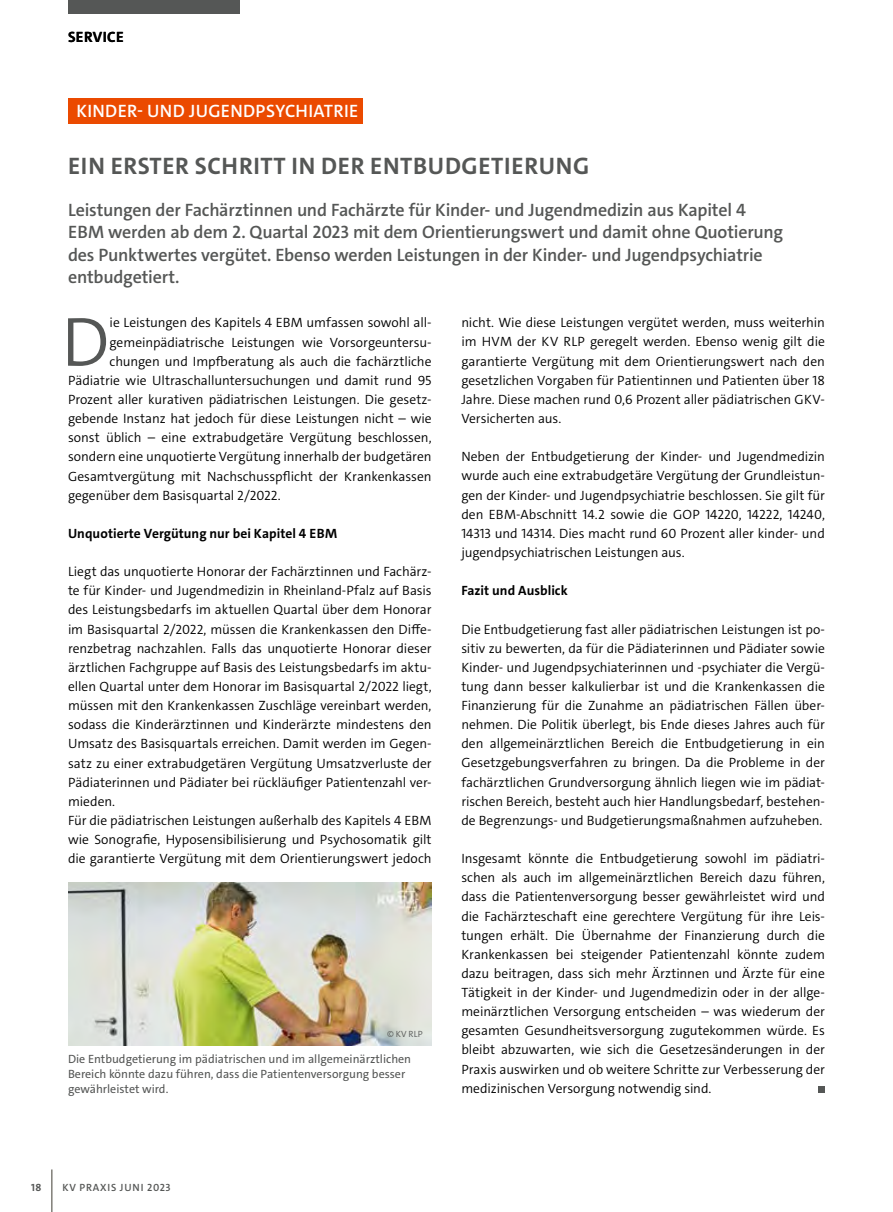
<style>
.page{position:relative;width:893px;height:1212px;background:#fff}
.page>*{position:absolute;margin:0;border:0;box-sizing:border-box;transform-origin:0 0}
.t1{font:300 70.2px "The Sans";color:#555756}
.t2{font:700 24px "The Sans";letter-spacing:.025em;color:#555756}
.t3{font:600 18px/22.5px "The Sans";letter-spacing:-.01em;color:#555756}
.t4{font:600 18px "The Sans";letter-spacing:.02em;color:#fff}
.t5{font:700 15px "The Sans";color:#000}
.t6{font:300 13.5px/19.2px "The Sans";letter-spacing:-.005em;color:#000;text-align:justify}
.t7{font:700 13.5px "The Sans";letter-spacing:.005em;color:#000}
.t8{font:12px/15px "The Sans";color:#555756}
.t9{font:600 10.5px "The Sans";letter-spacing:.075em;color:#555756}
.t10{font:700 10.5px "The Sans";color:#555756}
.t11{font:300 9px "The Sans";color:#555756}
</style>
<div class="page">
<hr style="left:51px;top:1169px;width:1px;height:43px;background:#100d00">
<div style="left:68px;top:0;width:171px;height:13px;background:#555756"></div>
<div style="left:819px;top:1086px;width:6px;height:7px;background:#555756"></div>
<div style="left:68px;top:98px;width:295px;height:25px;background:#eb4a00"></div>
<img style="left:68px;top:882px;width:364px;height:163px">
<p class="t5" style="left:68px;top:27px;width:10px">Service</p>
<h3 class="t4" style="left:76px;top:99px;width:283px">KINDER- UND JUGENDPSYCHIATRIE</h3>
<h2 class="t2" style="left:68px;top:151px;width:523px">EIN ERSTER SCHRITT IN DER ENTBUDGETIERUNG</h2>
<p class="t3" style="left:68px;top:198px;width:717px">Leistungen der Fachärztinnen und Fachärzte für Kinder- und Jugendmedizin aus Kapitel 4<br>EBM werden ab dem 2. Quartal 2023 mit dem Orientierungswert und damit ohne Quotierung des Punktwertes vergütet. Ebenso werden Leistungen in der Kinder- und Jugendpsychiatrie entbudgetiert.</p>
<h1 class="t1" style="left:62px;top:297px;width:49px">D</h1>
<p class="t6" style="left:110px;top:313px;width:323px">ie Leistungen des Kapitels 4 EBM umfassen sowohl all-</p>
<p class="t6" style="left:461px;top:313px;width:365px">nicht. Wie diese Leistungen vergütet werden, muss weiterhin im HVM der KV RLP geregelt werden. Ebenso wenig gilt die garantierte Vergütung mit dem Orientierungswert nach den gesetzlichen Vorgaben für Patientinnen und Patienten über 18<br>Jahre. Diese machen rund 0,6 Prozent aller pädiatrischen GKV-Versicherten aus.</p>
<p class="t6" style="left:461px;top:447px;width:365px">Neben der Entbudgetierung der Kinder- und Jugendmedizin wurde auch eine extrabudgetäre Vergütung der Grundleistun&shy;gen der Kinder- und Jugendpsychiatrie beschlossen. Sie gilt für den EBM-Abschnitt 14.2 sowie die GOP 14220, 14222, 14240, 14313 und 14314. Dies macht rund 60 Prozent aller kinder- und jugendpsychiatrischen Leistungen aus.</p>
<p class="t7" style="left:461px;top:582px;width:108px">Fazit und Ausblick</p>
<p class="t6" style="left:461px;top:619px;width:365px">Die Entbudgetierung fast aller pädiatrischen Leistungen ist po&shy;sitiv zu bewerten, da für die Pädiaterinnen und Pädiater sowie Kinder- und Jugendpsychiaterinnen und -psychiater die Vergü&shy;tung dann besser kalkulierbar ist und die Krankenkassen die Finanzierung für die Zunahme an pädiatrischen Fällen über&shy;nehmen. Die Politik überlegt, bis Ende dieses Jahres auch für den allgemeinärztlichen Bereich die Entbudgetierung in ein Gesetzgebungsverfahren zu bringen. Da die Probleme in der fachärztlichen Grundversorgung ähnlich liegen wie im pädiat&shy;rischen Bereich, besteht auch hier Handlungsbedarf, bestehen&shy;de Begrenzungs- und Budgetierungsmaßnahmen aufzuheben.</p>
<p class="t6" style="left:461px;top:849px;width:365px">Insgesamt könnte die Entbudgetierung sowohl im pädiatri&shy;schen als auch im allgemeinärztlichen Bereich dazu führen, dass die Patientenversorgung besser gewährleistet wird und die Fachärzteschaft eine gerechtere Vergütung für ihre Leis&shy;tungen erhält. Die Übernahme der Finanzierung durch die Krankenkassen bei steigender Patientenzahl könnte zudem dazu beitragen, dass sich mehr Ärztinnen und Ärzte für eine Tätigkeit in der Kinder- und Jugendmedizin oder in der allge&shy;meinärztlichen Versorgung entscheiden – was wiederum der gesamten Gesundheitsversorgung zugutekommen würde. Es bleibt abzuwarten, wie sich die Gesetzesänderungen in der Praxis auswirken und ob weitere Schritte zur Verbesserung der medizinischen Versorgung notwendig sind.</p>
<p class="t6" style="left:110px;top:332px;width:323px">gemeinpädiatrische Leistungen wie Vorsorgeuntersu-</p>
<p class="t6" style="left:110px;top:352px;width:323px">chungen und Impfberatung als auch die fachärztliche</p>
<p class="t6" style="left:68px;top:371px;width:365px">Pädiatrie wie Ultraschalluntersuchungen und damit rund 95</p>
<p class="t6" style="left:68px;top:390px;width:365px">Prozent aller kurativen pädiatrischen Leistungen. Die gesetz-</p>
<p class="t6" style="left:68px;top:409px;width:365px">gebende Instanz hat jedoch für diese Leistungen nicht – wie</p>
<p class="t6" style="left:68px;top:428px;width:365px">sonst üblich – eine extrabudgetäre Vergütung beschlossen,</p>
<p class="t6" style="left:68px;top:447px;width:365px">sondern eine unquotierte Vergütung innerhalb der budgetären</p>
<p class="t6" style="left:68px;top:466px;width:365px">Gesamtvergütung mit Nachschusspflicht der Krankenkassen</p>
<p class="t6" style="left:68px;top:486px;width:214px">gegenüber dem Basisquartal 2/2022.</p>
<p class="t7" style="left:68px;top:525px;width:271px">Unquotierte Vergütung nur bei Kapitel 4 EBM</p>
<p class="t6" style="left:68px;top:562px;width:365px;text-align:left">Liegt das unquotierte Honorar der Fachärztinnen und Fachärz&shy;te für Kinder- und Jugendmedizin in Rheinland-Pfalz auf Basis des Leistungsbedarfs im aktuellen Quartal über dem Honorar im Basisquartal 2/2022, müssen die Krankenkassen den Diffe&shy;renzbetrag nachzahlen. Falls das unquotierte Honorar dieser ärztlichen Fachgruppe auf Basis des Leistungsbedarfs im aktu&shy;ellen Quartal unter dem Honorar im Basisquartal 2/2022 liegt, müssen mit den Krankenkassen Zuschläge vereinbart werden, sodass die Kinderärztinnen und Kinderärzte mindestens den Umsatz des Basisquartals erreichen. Damit werden im Gegen&shy;satz zu einer extrabudgetären Vergütung Umsatzverluste der Pädiaterinnen und Pädiater bei rückläufiger Patientenzahl ver&shy;mieden.<br>Für die pädiatrischen Leistungen außerhalb des Kapitels 4 EBM wie Sonografie, Hyposensibilisierung und Psychosomatik gilt die garantierte Vergütung mit dem Orientierungswert jedoch</p>
<p class="t11" style="left:387px;top:1028px;width:37px">© KV RLP</p>
<p class="t8" style="left:68px;top:1051px;width:345px">Die Entbudgetierung im pädiatrischen und im allgemeinärztlichen<br>Bereich könnte dazu führen, dass die Patientenversorgung besser gewährleistet wird.</p>
<p class="t10" style="left:31px;top:1180px;width:11px">18</p>
<p class="t9" style="left:63px;top:1180px;width:110px">KV PRAXIS JUNI 2023</p>
</div>
